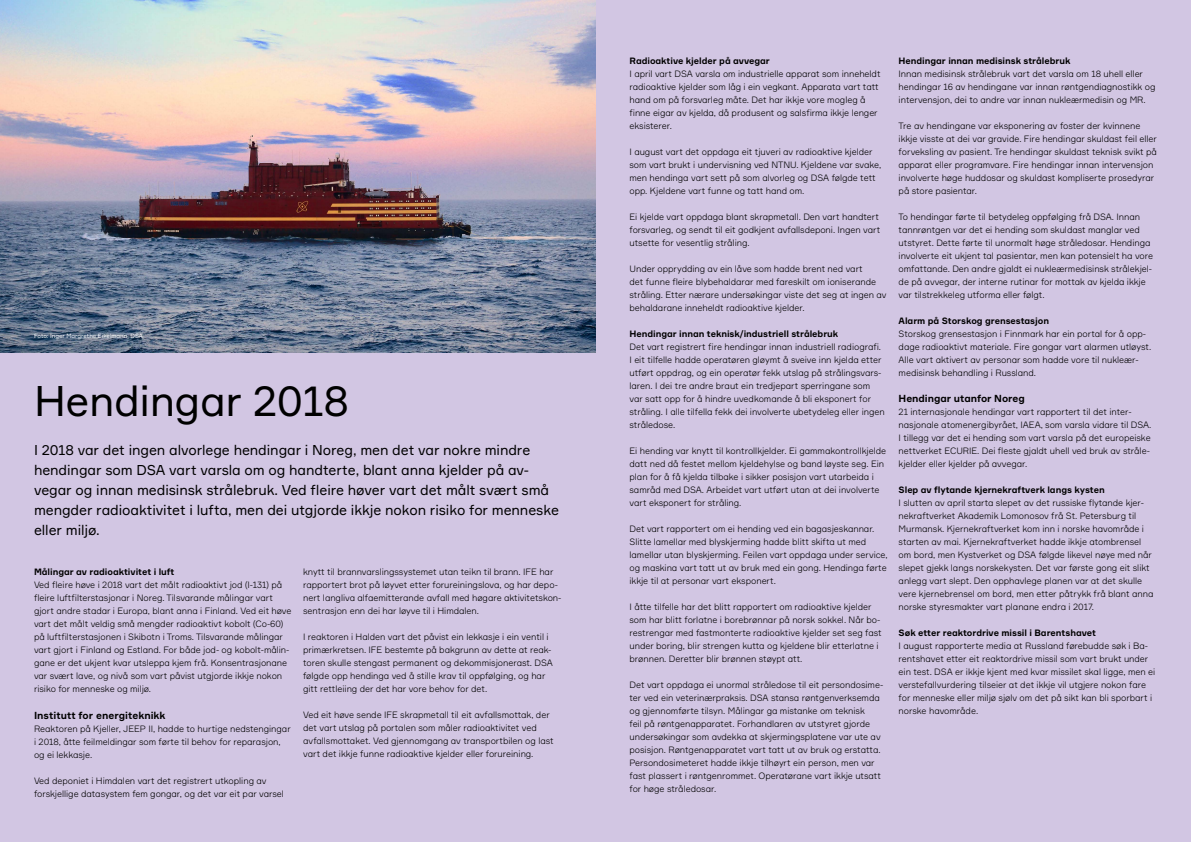
<style>
.page{position:relative;width:1191px;height:842px;background:#fff}
.page>*{position:absolute;margin:0;border:0;box-sizing:border-box;transform-origin:0 0}
.t1{font:42px "Formular";letter-spacing:-.01em;color:#000}
.t2{font:14px/20px "Formular";letter-spacing:-.005em;color:#000}
.t3{font:700 10px "Formular";letter-spacing:-.005em;color:#000}
.t4{font:300 9px/13px "Formular";letter-spacing:-.005em;color:#000}
.t5{font:700 9px "Formular";letter-spacing:-.005em;color:#000}
.t6{font:6px "Formular";letter-spacing:-.005em;color:#fff}
</style>
<div class="page">
<div style="left:595px;top:0;width:596px;height:842px;background:#d2c6e3"></div>
<div style="left:0;top:0;width:595px;height:842px;background:#d2c6e3"></div>
<img style="left:0;top:0;width:595px;height:352px">
<p class="t6" style="left:34px;top:332px;width:111px">Foto: Inger Margrethe Eikelmann, DSA</p>
<h1 class="t1" style="left:34px;top:375px;width:317px">Hendingar 2018</h1>
<p class="t2" style="left:34px;top:440px;width:526px">I 2018 var det ingen alvorlege hendingar i Noreg, men det var nokre mindre hendingar som DSA vart varsla om og handterte, blant anna kjelder på av&shy;vegar og innan medisinsk strålebruk. Ved fleire høver vart det målt svært små mengder radioaktivitet i lufta, men dei utgjorde ikkje nokon risiko for menneske eller miljø.</p>
<p class="t5" style="left:34px;top:567px;width:142px">Målingar av radioaktivitet i luft</p>
<p class="t4" style="left:34px;top:578px;width:259px">Ved fleire høve i 2018 vart det målt radioaktivt jod (I-131) på fleire luftfilterstasjonar i Noreg. Tilsvarande målingar vart gjort andre stadar i Europa, blant anna i Finland. Ved eit høve vart det målt veldig små mengder radioaktivt kobolt (Co-60) på luftfilterstasjonen i Skibotn i Troms. Tilsvarande målingar vart gjort i Finland og Estland. For både jod- og kobolt-målin&shy;gane er det ukjent kvar utsleppa kjem frå. Konsentrasjonane var svært lave, og nivå som vart påvist utgjorde ikkje nokon risiko for menneske og miljø.</p>
<p class="t3" style="left:34px;top:710px;width:133px">Institutt for energiteknikk</p>
<p class="t4" style="left:34px;top:722px;width:258px">Reaktoren på Kjeller, JEEP II, hadde to hurtige nedstengingar i 2018, åtte feilmeldingar som førte til behov for reparasjon, og ei lekkasje.</p>
<p class="t4" style="left:34px;top:774px;width:251px">Ved deponiet i Himdalen vart det registrert utkopling av forskjellige datasystem fem gongar, og det var eit par varsel</p>
<p class="t4" style="left:303px;top:565px;width:260px">knytt til brannvarslingssystemet utan teikn til brann. IFE har rapportert brot på løyvet etter forureiningslova, og har depo&shy;nert langliva alfaemitterande avfall med høgare aktivitetskon&shy;sentrasjon enn dei har løyve til i Himdalen.</p>
<p class="t4" style="left:303px;top:630px;width:251px">I reaktoren i Halden vart det påvist ein lekkasje i ein ventil i primærkretsen. IFE bestemte på bakgrunn av dette at reak&shy;toren skulle stengast permanent og dekommisjonerast. DSA følgde opp hendinga ved å stille krav til oppfølging, og har gitt rettleiing der det har vore behov for det.</p>
<p class="t4" style="left:303px;top:708px;width:252px">Ved eit høve sende IFE skrapmetall til eit avfallsmottak, der det vart utslag på portalen som måler radioaktivitet ved avfallsmottaket. Ved gjennomgang av transportbilen og last vart det ikkje funne radioaktive kjelder eller forureining.</p>
<p class="t5" style="left:629px;top:55px;width:142px">Radioaktive kjelder på avvegar</p>
<p class="t4" style="left:629px;top:67px;width:252px">I april vart DSA varsla om industrielle apparat som inneheldt radioaktive kjelder som låg i ein vegkant. Apparata vart tatt hand om på forsvarleg måte. Det har ikkje vore mogleg å finne eigar av kjelda, då produsent og salsfirma ikkje lenger eksisterer.</p>
<p class="t4" style="left:629px;top:145px;width:253px">I august vart det oppdaga eit tjuveri av radioaktive kjelder som vart brukt i undervisning ved NTNU. Kjeldene var svake, men hendinga vart sett på som alvorleg og DSA følgde tett opp. Kjeldene vart funne og tatt hand om.</p>
<p class="t4" style="left:629px;top:210px;width:252px">Ei kjelde vart oppdaga blant skrapmetall. Den vart handtert forsvarleg, og sendt til eit godkjent avfallsdeponi. Ingen vart utsette for vesentlig stråling.</p>
<p class="t4" style="left:629px;top:262px;width:258px">Under opprydding av ein låve som hadde brent ned vart<br>det funne fleire blybehaldarar med fareskilt om ioniserande stråling. Etter nærare undersøkingar viste det seg at ingen av behaldarane inneheldt radioaktive kjelder.</p>
<p class="t5" style="left:629px;top:328px;width:210px">Hendingar innan teknisk/industriell strålebruk</p>
<p class="t4" style="left:629px;top:340px;width:257px">Det vart registrert fire hendingar innan industriell radiografi.<br>I eit tilfelle hadde operatøren gløymt å sveive inn kjelda etter utført oppdrag, og ein operatør fekk utslag på strålingsvars&shy;laren. I dei tre andre braut ein tredjepart sperringane som var satt opp for å hindre uvedkomande å bli eksponert for stråling. I alle tilfella fekk dei involverte ubetydeleg eller ingen stråledose.</p>
<p class="t4" style="left:629px;top:444px;width:258px">Ei hending var knytt til kontrollkjelder. Ei gammakontrollkjelde datt ned då festet mellom kjeldehylse og band løyste seg. Ein plan for å få kjelda tilbake i sikker posisjon vart utarbeida i samråd med DSA. Arbeidet vart utført utan at dei involverte vart eksponert for stråling.</p>
<p class="t4" style="left:629px;top:522px;width:260px">Det vart rapportert om ei hending ved ein bagasjeskannar.<br>Slitte lamellar med blyskjerming hadde blitt skifta ut med lamellar utan blyskjerming. Feilen vart oppdaga under service, og maskina vart tatt ut av bruk med ein gong. Hendinga førte ikkje til at personar vart eksponert.</p>
<p class="t4" style="left:629px;top:600px;width:254px">I åtte tilfelle har det blitt rapportert om radioaktive kjelder som har blitt forlatne i borebrønnar på norsk sokkel. Når bo&shy;restrengar med fastmonterte radioaktive kjelder set seg fast under boring, blir strengen kutta og kjeldene blir etterlatne i brønnen. Deretter blir brønnen støypt att.</p>
<p class="t4" style="left:629px;top:678px;width:255px">Det vart oppdaga ei unormal stråledose til eit persondosime&shy;ter ved ein veterinærpraksis. DSA stansa røntgenverksemda og gjennomførte tilsyn. Målingar ga mistanke om teknisk<br>feil på røntgenapparatet. Forhandlaren av utstyret gjorde undersøkingar som avdekka at skjermingsplatene var ute av posisjon. Røntgenapparatet vart tatt ut av bruk og erstatta.<br>Persondosimeteret hadde ikkje tilhøyrt ein person, men var fast plassert i røntgenrommet. Operatørane vart ikkje utsatt for høge stråledosar.</p>
<p class="t5" style="left:898px;top:55px;width:173px">Hendingar innan medisinsk strålebruk</p>
<p class="t4" style="left:898px;top:67px;width:258px">Innan medisinsk strålebruk vart det varsla om 18 uhell eller hendingar 16 av hendingane var innan røntgendiagnostikk og intervensjon, dei to andre var innan nukleærmedisin og MR.</p>
<p class="t4" style="left:898px;top:119px;width:260px">Tre av hendingane var eksponering av foster der kvinnene ikkje visste at dei var gravide. Fire hendingar skuldast feil eller forveksling av pasient. Tre hendingar skuldast teknisk svikt på apparat eller programvare. Fire hendingar innan intervensjon involverte høge huddosar og skuldast kompliserte prosedyrar på store pasientar.</p>
<p class="t4" style="left:898px;top:210px;width:256px">To hendingar førte til betydeleg oppfølging frå DSA. Innan tannrøntgen var det ei hending som skuldast manglar ved utstyret. Dette førte til unormalt høge stråledosar. Hendinga involverte eit ukjent tal pasientar, men kan potensielt ha vore omfattande. Den andre gjaldt ei nukleærmedisinsk strålekjel&shy;de på avvegar, der interne rutinar for mottak av kjelda ikkje var tilstrekkeleg utforma eller følgt.</p>
<p class="t5" style="left:898px;top:315px;width:152px">Alarm på Storskog grensestasjon</p>
<p class="t4" style="left:898px;top:327px;width:254px">Storskog grensestasjon i Finnmark har ein portal for å opp&shy;dage radioaktivt materiale. Fire gongar vart alarmen utløyst.<br>Alle vart aktivert av personar som hadde vore til nukleær&shy;medisinsk behandling i Russland.</p>
<p class="t3" style="left:898px;top:392px;width:128px">Hendingar utanfor Noreg</p>
<p class="t4" style="left:898px;top:405px;width:254px">21 internasjonale hendingar vart rapportert til det inter&shy;nasjonale atomenergibyrået, IAEA, som varsla vidare til DSA.<br>I tillegg var det ei hending som vart varsla på det europeiske nettverket ECURIE. Dei fleste gjaldt uhell ved bruk av stråle&shy;kjelder eller kjelder på avvegar.</p>
<p class="t5" style="left:898px;top:484px;width:208px">Slep av flytande kjernekraftverk langs kysten</p>
<p class="t4" style="left:898px;top:496px;width:256px">I slutten av april starta slepet av det russiske flytande kjer&shy;nekraftverket Akademik Lomonosov frå St. Petersburg til Murmansk. Kjernekraftverket kom inn i norske havområde i starten av mai. Kjernekraftverket hadde ikkje atombrensel om bord, men Kystverket og DSA følgde likevel nøye med når slepet gjekk langs norskekysten. Det var første gong eit slikt anlegg vart slept. Den opphavlege planen var at det skulle vere kjernebrensel om bord, men etter påtrykk frå blant anna norske styresmakter vart planane endra i 2017.</p>
<p class="t5" style="left:898px;top:627px;width:199px">Søk etter reaktordrive missil i Barentshavet</p>
<p class="t4" style="left:898px;top:639px;width:258px">I august rapporterte media at Russland førebudde søk i Ba&shy;rentshavet etter eit reaktordrive missil som vart brukt under ein test. DSA er ikkje kjent med kvar missilet skal ligge, men ei verstefallvurdering tilseier at det ikkje vil utgjere nokon fare for menneske eller miljø sjølv om det på sikt kan bli sporbart i norske havområde.</p>
</div>
